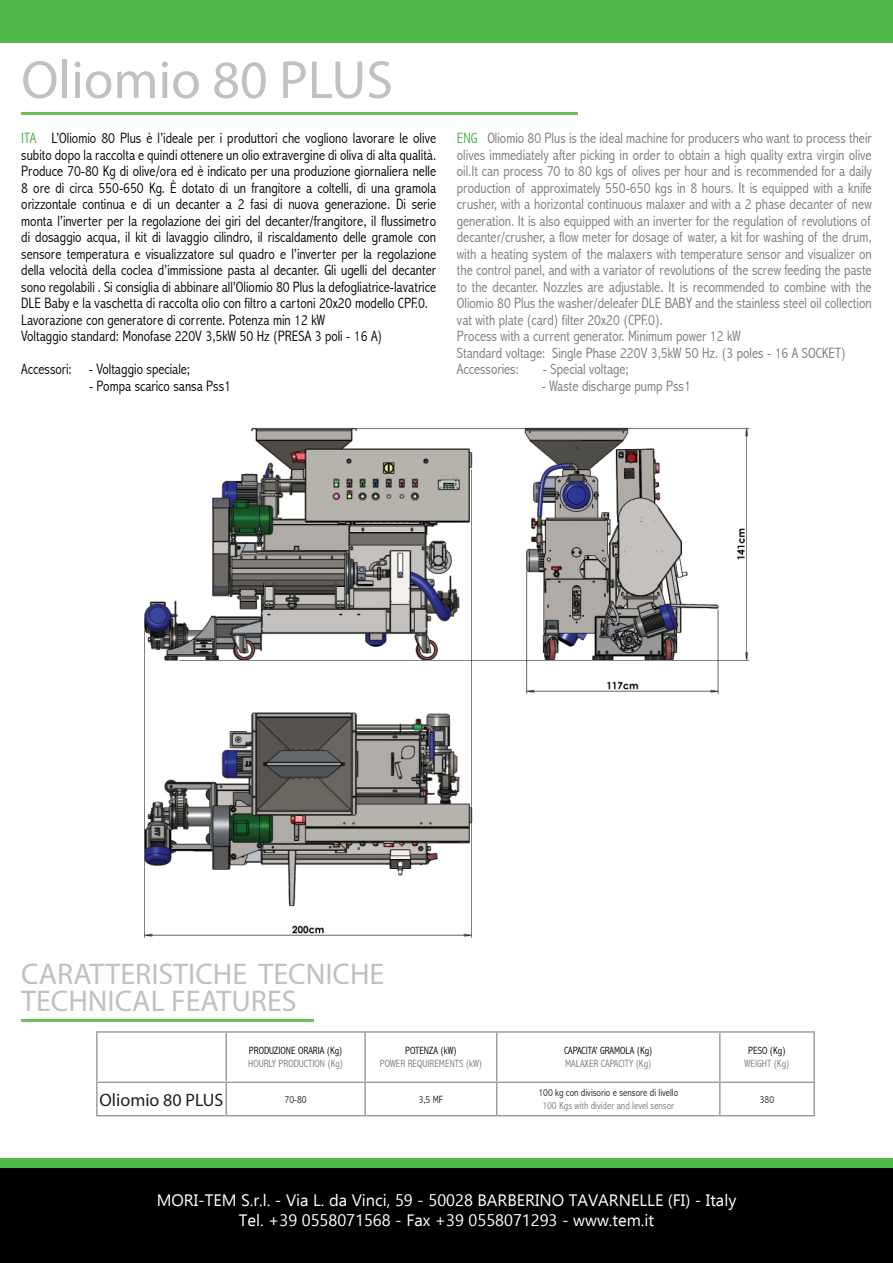
<style>
.page{position:relative;width:893px;height:1263px;background:#fff}
.page>*{position:absolute;margin:0;border:0;box-sizing:border-box;transform-origin:0 0}
.t1{font:54px "Myriad Pro";color:#c0c1c4}
.t2{font:30px/27.9px "Myriad Pro";color:#c0c1c4}
.t3{font:18px "Myriad Pro";color:#231f20}
.t4{font:16.5px/19.8px "Ebrima";color:#fff;text-align:center}
.t5{font:300 condensed 15px/16.5px "Abadi";color:#75797b}
.t6{font:300 condensed 15px/16.5px "Abadi";color:#000001}
.t7{font:300 condensed 10.5px "Abadi";color:#75797b}
.t8{font:300 condensed 10.5px "Abadi";color:#000001}
.t9{font:300 condensed 10.5px "Abadi";color:#231f20}
.s1{color:#40ae49}
</style>
<div class="page">
<div style="left:0;top:1158px;width:893px;height:10px;background:#51b948"></div>
<div style="left:0;top:1168px;width:893px;height:95px;background:#000"></div>
<div style="left:0;top:0;width:893px;height:42px;background:#51b948"></div>
<hr style="left:21px;top:113px;width:557px;height:2px;background:#6fc05b">
<hr style="left:21px;top:1019px;width:293px;height:2px;background:#6fc05b">
<hr style="left:96px;top:1031px;width:130px;height:2px;background:#9d9fa2">
<hr style="left:96px;top:1033px;width:2px;height:48px;background:#9d9fa2">
<hr style="left:226px;top:1031px;width:139px;height:2px;background:#9d9fa2">
<hr style="left:365px;top:1031px;width:132px;height:2px;background:#9d9fa2">
<hr style="left:497px;top:1031px;width:223px;height:2px;background:#9d9fa2">
<hr style="left:720px;top:1031px;width:95px;height:2px;background:#9d9fa2">
<hr style="left:96px;top:1081px;width:130px;height:2px;background:#9d9fa2">
<hr style="left:96px;top:1083px;width:2px;height:32px;background:#9d9fa2">
<hr style="left:226px;top:1081px;width:139px;height:2px;background:#9d9fa2">
<hr style="left:365px;top:1081px;width:132px;height:2px;background:#9d9fa2">
<hr style="left:497px;top:1081px;width:223px;height:2px;background:#9d9fa2">
<hr style="left:720px;top:1081px;width:95px;height:2px;background:#9d9fa2">
<hr style="left:225px;top:1033px;width:2px;height:48px;background:#9d9fa2">
<hr style="left:364px;top:1033px;width:2px;height:48px;background:#9d9fa2">
<hr style="left:496px;top:1033px;width:1px;height:48px;background:#9d9fa2">
<hr style="left:719px;top:1033px;width:2px;height:48px;background:#9d9fa2">
<hr style="left:813px;top:1033px;width:2px;height:48px;background:#9d9fa2">
<hr style="left:225px;top:1083px;width:2px;height:32px;background:#9d9fa2">
<hr style="left:364px;top:1083px;width:2px;height:32px;background:#9d9fa2">
<hr style="left:496px;top:1083px;width:1px;height:32px;background:#9d9fa2">
<hr style="left:719px;top:1083px;width:2px;height:32px;background:#9d9fa2">
<hr style="left:813px;top:1083px;width:2px;height:32px;background:#9d9fa2">
<hr style="left:96px;top:1115px;width:130px;height:1px;background:#9d9fa2">
<hr style="left:226px;top:1115px;width:139px;height:1px;background:#9d9fa2">
<hr style="left:365px;top:1115px;width:132px;height:1px;background:#9d9fa2">
<hr style="left:497px;top:1115px;width:223px;height:1px;background:#9d9fa2">
<hr style="left:720px;top:1115px;width:95px;height:1px;background:#9d9fa2">
<img style="left:144px;top:427px;width:606px;height:512px">
<h1 class="t1" style="left:21px;top:47px;width:373px">Oliomio 80 PLUS</h1>
<p class="t6" style="left:21px;top:130px;width:416px"><span class="s1">ITA</span> L’Oliomio 80 Plus è l’ideale per i produttori che vogliono lavorare le olive subito dopo la raccolta e quindi ottenere un olio extravergine di oliva di alta qualità.<br>Produce 70-80 Kg di olive/ora ed è indicato per una produzione giornaliera nelle 8 ore di circa 550-650 Kg. È dotato di un frangitore a coltelli, di una gramola orizzontale continua e di un decanter a 2 fasi di nuova generazione. Di serie monta l’inverter per la regolazione dei giri del decanter/frangitore, il flussimetro di dosaggio acqua, il kit di lavaggio cilindro, il riscaldamento delle gramole con sensore temperatura e visualizzatore sul quadro e l’inverter per la regolazione della velocità della coclea d’immissione pasta al decanter. Gli ugelli del decanter sono regolabili . Si consiglia di abbinare all’Oliomio 80 Plus la defogliatrice-lavatrice DLE Baby e la vaschetta di raccolta olio con filtro a cartoni 20x20 modello CPF.0.<br>Lavorazione con generatore di corrente. Potenza min 12 kW<br>Voltaggio standard: Monofase 220V 3,5kW 50 Hz (PRESA 3 poli - 16 A)</p>
<p class="t6" style="left:21px;top:361px;width:170px">Accessori: - Voltaggio speciale;</p>
<p class="t6" style="left:89px;top:378px;width:144px">- Pompa scarico sansa Pss1</p>
<p class="t5" style="left:457px;top:130px;width:416px"><span class="s1">ENG</span> Oliomio 80 Plus is the ideal machine for producers who want to process their olives immediately after picking in order to obtain a high quality extra virgin olive oil.It can process 70 to 80 kgs of olives per hour and is recommended for a daily production of approximately 550-650 kgs in 8 hours. It is equipped with a knife crusher, with a horizontal continuous malaxer and with a 2 phase decanter of new generation. It is also equipped with an inverter for the regulation of revolutions of decanter/crusher, a flow meter for dosage of water, a kit for washing of the drum, with a heating system of the malaxers with temperature sensor and visualizer on the control panel, and with a variator of revolutions of the screw feeding the paste to the decanter. Nozzles are adjustable. It is recommended to combine with the Oliomio 80 Plus the washer/deleafer DLE BABY and the stainless steel oil collection vat with plate (card) filter 20x20 (CPF.0).<br>Process with a current generator. Minimum power 12 kW<br>Standard voltage: Single Phase 220V 3,5kW 50 Hz. (3 poles - 16 A SOCKET)<br>Accessories:</p>
<p class="t5" style="left:543px;top:361px;width:87px">- Special voltage;</p>
<p class="t5" style="left:542px;top:378px;width:151px">- Waste discharge pump Pss1</p>
<h2 class="t2" style="left:21px;top:959px;width:365px">CARATTERISTICHE TECNICHE<br>TECHNICAL FEATURES</h2>
<p class="t8" style="left:249px;top:1045px;width:95px">PRODUZIONE ORARIA (Kg)</p>
<p class="t7" style="left:248px;top:1057px;width:97px">HOURLY PRODUCTION (Kg)</p>
<p class="t8" style="left:405px;top:1045px;width:53px">POTENZA (kW)</p>
<p class="t7" style="left:380px;top:1057px;width:104px">POWER REQUIREMENTS (kW)</p>
<p class="t8" style="left:564px;top:1045px;width:90px">CAPACITA’ GRAMOLA (Kg)</p>
<p class="t7" style="left:565px;top:1057px;width:88px">MALAXER CAPACITY (Kg)</p>
<p class="t8" style="left:748px;top:1045px;width:39px">PESO (Kg)</p>
<p class="t7" style="left:745px;top:1057px;width:46px">WEIGHT (Kg)</p>
<p class="t3" style="left:100px;top:1088px;width:125px">Oliomio 80 PLUS</p>
<p class="t9" style="left:285px;top:1093px;width:24px">70-80</p>
<p class="t9" style="left:419px;top:1093px;width:26px">3,5 MF</p>
<p class="t9" style="left:538px;top:1087px;width:141px">100 kg con divisorio e sensore di livello</p>
<p class="t7" style="left:542px;top:1099px;width:133px">100 Kgs with divider and level sensor</p>
<p class="t9" style="left:760px;top:1093px;width:16px">380</p>
<p class="t4" style="left:157px;top:1190px;width:581px">MORI-TEM S.r.l. - Via L. da Vinci, 59 - 50028 BARBERINO TAVARNELLE (FI) - Italy<br>Tel. +39 0558071568 - Fax +39 0558071293 - www.tem.it</p>
</div>
